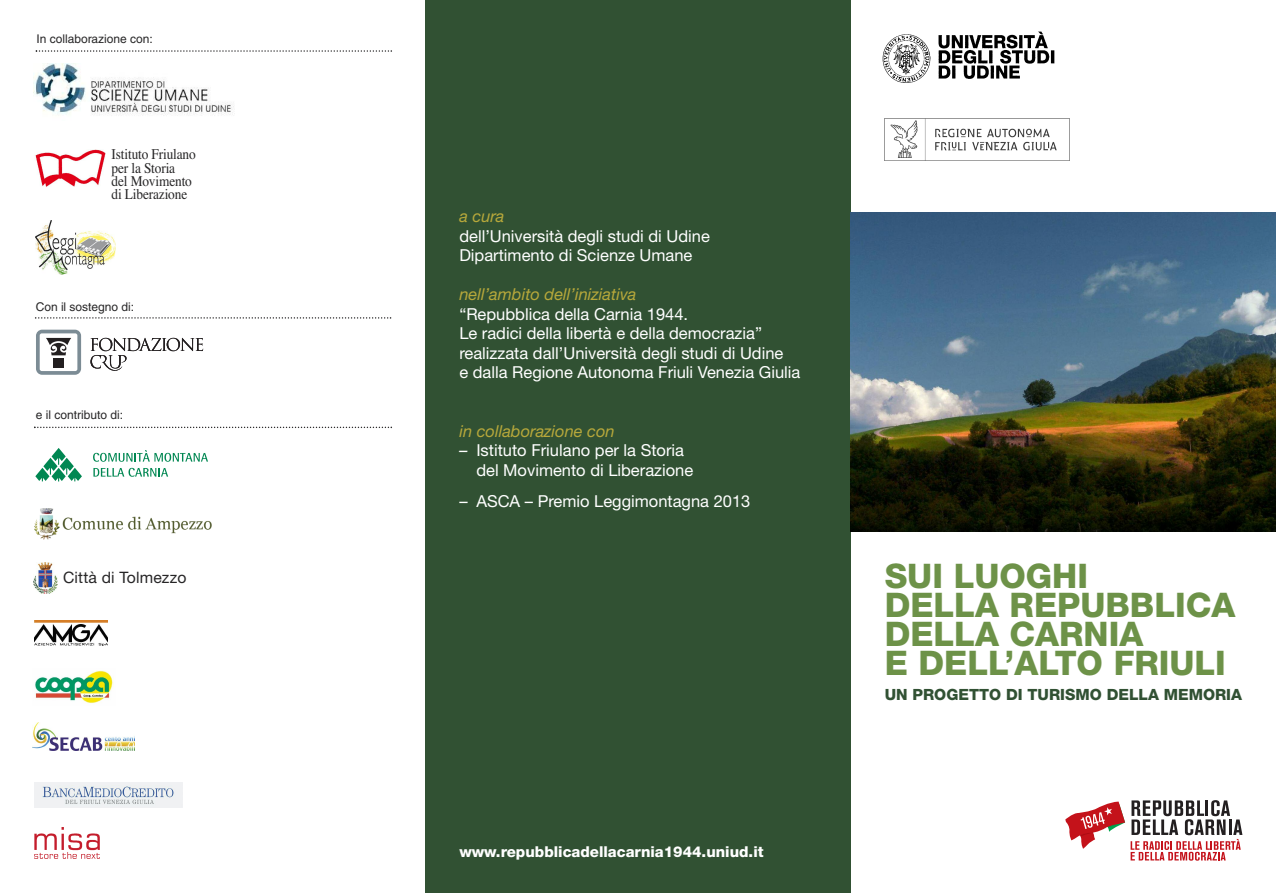
<style>
.page{position:relative;width:1276px;height:893px;background:#fff}
.page>*{position:absolute;margin:0;border:0;box-sizing:border-box;transform-origin:0 0}
.t1{font:800 33.9px/29.1px "Helvetica Neue";color:#6d9248}
.t2{font:16.5px/19.5px "Helvetica Neue";color:#fff}
.t3{font:italic 16.5px "Helvetica Neue";color:#b7a83b}
.t4{font:15.75px "Helvetica Neue";letter-spacing:.01em;color:#272627}
.t5{font:800 15.45px "Helvetica Neue";color:#315133}
.t6{font:800 15px "Helvetica Neue";color:#fff}
.t7{font:14.85px/13.2px "Times";letter-spacing:-.01em;color:#272627;scale:.9 1}
.t8{font:12px "Helvetica";color:#272627}
.s1{font-style:italic}
</style>
<div class="page">
<div style="left:425px;top:0;width:425px;height:893px;background:#315133"></div>
<img style="left:850px;top:213px;width:426px;height:318px">
<img style="left:882px;top:31px;width:173px;height:52px">
<img style="left:34px;top:64px;width:200px;height:52px">
<svg style="left:90px;top:338px;width:113px;height:33px"></svg>
<svg style="left:36px;top:330px;width:45px;height:45px"></svg>
<div style="left:53px;top:358px;width:11px;height:10px;background:#231f20"></div>
<img style="left:35px;top:149px;width:71px;height:38px">
<svg style="left:93px;top:450px;width:115px;height:12px"></svg>
<svg style="left:93px;top:468px;width:75px;height:9px"></svg>
<svg style="left:35px;top:448px;width:47px;height:33px"></svg>
<img style="left:35px;top:508px;width:177px;height:32px">
<img style="left:35px;top:620px;width:72px;height:26px">
<img style="left:35px;top:670px;width:79px;height:33px">
<img style="left:32px;top:722px;width:102px;height:29px">
<img style="left:35px;top:783px;width:147px;height:25px">
<img style="left:34px;top:827px;width:65px;height:31px">
<svg style="left:36px;top:50px;width:356px;height:2px"></svg>
<svg style="left:35px;top:317px;width:356px;height:2px"></svg>
<svg style="left:34px;top:427px;width:358px;height:1px"></svg>
<img style="left:884px;top:118px;width:186px;height:43px">
<svg style="left:1065px;top:800px;width:177px;height:61px"></svg>
<img style="left:35px;top:220px;width:81px;height:54px">
<img style="left:34px;top:563px;width:24px;height:30px">
<p class="t8" style="left:36px;top:34px;width:118px">In collaborazione con:</p>
<p class="t7" style="left:112px;top:148px;width:95px">Istituto Friulano per la Storia<br>del Movimento di Liberazione</p>
<p class="t8" style="left:36px;top:302px;width:100px">Con il sostegno di:</p>
<p class="t8" style="left:36px;top:410px;width:89px">e il contributo di:</p>
<p class="t4" style="left:63px;top:571px;width:125px">Città di Tolmezzo</p>
<p class="t3" style="left:459px;top:211px;width:47px">a cura</p>
<p class="t2" style="left:459px;top:228px;width:252px">dell’Università degli studi di Udine<br>Dipartimento di Scienze Umane</p>
<p class="t3" style="left:459px;top:289px;width:179px">nell’ambito dell’iniziativa</p>
<p class="t2" style="left:459px;top:306px;width:343px">“Repubblica della Carnia 1944.<br>Le radici della libertà e della democrazia” realizzata dall’Università degli studi di Udine<br>e dalla Regione Autonoma Friuli Venezia Giulia</p>
<p class="t3" style="left:459px;top:425px;width:157px">in collaborazione con</p>
<p class="t2" style="left:476px;top:442px;width:218px;text-indent:-17px"><span class="s1">–</span> Istituto Friulano per la Storia del Movimento di Liberazione</p>
<p class="t2" style="left:459px;top:493px;width:292px">– ASCA – Premio Leggimontagna 2013</p>
<p class="t6" style="left:459px;top:846px;width:306px">www.repubblicadellacarnia1944.uniud.it</p>
<h1 class="t1" style="left:884px;top:564px;width:352px">SUI LUOGHI<br>DELLA REPUBBLICA<br>DELLA CARNIA<br>E DELL’ALTO FRIULI</h1>
<p class="t5" style="left:884px;top:689px;width:359px">UN PROGETTO DI TURISMO DELLA MEMORIA</p>
</div>
